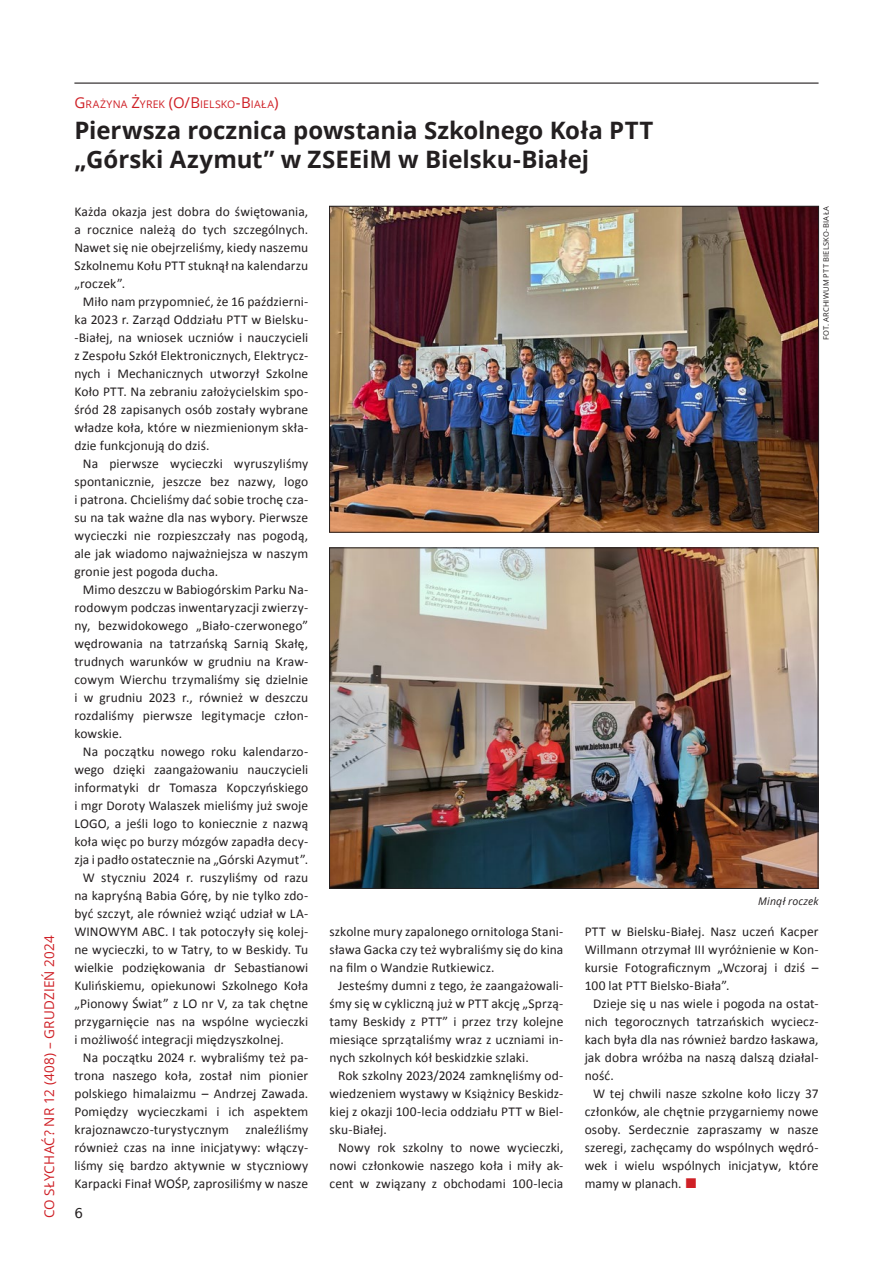
<style>
.page{position:relative;width:893px;height:1263px;background:#fff}
.page>*{position:absolute;margin:0;border:0;box-sizing:border-box;transform-origin:0 0}
.t1{font:700 24px/28.8px "Open Sans";color:#231f20}
.t2{font:13.5px/18px "Calibri";letter-spacing:.005em;color:#231f20;text-align:justify}
.t3{font:13.5px "Open Sans";letter-spacing:.015em;color:#cf2026}
.t4{font:13.5px "DejaVu Sans";color:#231f20}
.t5{font:10.5px "Open Sans";letter-spacing:.025em;color:#cf2026}
.t6{font:italic 10.5px "Open Sans";letter-spacing:.02em;color:#231f20}
.t7{font:7.5px "Open Sans";letter-spacing:.04em;color:#231f20}
.s1{font-size:15px}
.s2{font-family:"Arial";font-weight:900;font-size:21px;color:#cf2026}
</style>
<div class="page">
<hr style="left:74px;top:83px;width:745px;height:1px;background:#231f20">
<img style="left:331px;top:550px;width:485px;height:336px">
<img style="left:331px;top:208px;width:486px;height:322px">
<div style="left:329px;top:206px;width:490px;height:326px;border:1px solid #231f20"></div>
<p class="t3" style="left:40px;top:1218px;width:285px;rotate:-90deg">CO SŁYCHAĆ? nr 12 (408) – grudzień 2024</p>
<p class="t5" style="left:74px;top:97px;width:206px"><span class="s1">G</span> RAŻYNA <span class="s1">Ż</span>YREK <span class="s1">(O/B</span> IELSKO<span class="s1">-B</span> IAŁA<span class="s1">)</span></p>
<h1 class="t1" style="left:74px;top:115px;width:581px">Pierwsza rocznica powstania Szkolnego Koła PTT „Górski Azymut” w ZSEEiM w Bielsku-Białej</h1>
<p class="t2" style="left:74px;top:203px;width:235px">Każda okazja jest dobra do świętowania, a rocznice należą do tych szczególnych.<br>Nawet się nie obejrzeliśmy, kiedy naszemu Szkolnemu Kołu PTT stuknął na kalendarzu „roczek”.</p>
<p class="t2" style="left:74px;top:293px;width:235px;text-indent:9px">Miło nam przypomnieć, że 16 październi&shy;ka 2023 r. Zarząd Oddziału PTT w Bielsku--Białej, na wniosek uczniów i nauczycieli z Zespołu Szkół Elektronicznych, Elektrycz&shy;nych i Mechanicznych utworzył Szkolne Koło PTT. Na zebraniu założycielskim spo&shy;śród 28 zapisanych osób zostały wybrane władze koła, które w niezmienionym skła&shy;dzie funkcjonują do dziś.</p>
<p class="t2" style="left:74px;top:455px;width:235px;text-indent:9px">Na pierwsze wycieczki wyruszyliśmy spontanicznie, jeszcze bez nazwy, logo i patrona. Chcieliśmy dać sobie trochę cza&shy;su na tak ważne dla nas wybory. Pierwsze wycieczki nie rozpieszczały nas pogodą, ale jak wiadomo najważniejsza w naszym gronie jest pogoda ducha.</p>
<p class="t2" style="left:74px;top:580px;width:235px;text-indent:9px">Mimo deszczu w Babiogórskim Parku Na&shy;rodowym podczas inwentaryzacji zwierzy&shy;ny, bezwidokowego „Biało-czerwonego” wędrowania na tatrzańską Sarnią Skałę, trudnych warunków w grudniu na Kraw&shy;cowym Wierchu trzymaliśmy się dzielnie i w grudniu 2023 r., również w deszczu rozdaliśmy pierwsze legitymacje człon&shy;kowskie.</p>
<p class="t2" style="left:83px;top:742px;width:227px">Na początku nowego roku kalendarzo-</p>
<p class="t2" style="left:74px;top:760px;width:235px">wego dzięki zaangażowaniu nauczycieli</p>
<p class="t2" style="left:74px;top:778px;width:235px">informatyki dr Tomasza Kopczyńskiego</p>
<p class="t2" style="left:74px;top:796px;width:235px">i mgr Doroty Walaszek mieliśmy już swoje</p>
<p class="t2" style="left:74px;top:814px;width:235px">LOGO, a jeśli logo to koniecznie z nazwą</p>
<p class="t2" style="left:74px;top:832px;width:235px">koła więc po burzy mózgów zapadła decy-</p>
<p class="t2" style="left:74px;top:850px;width:235px">zja i padło ostatecznie na „Górski Azymut”.</p>
<p class="t2" style="left:83px;top:868px;width:227px">W styczniu 2024 r. ruszyliśmy od razu</p>
<p class="t2" style="left:74px;top:886px;width:235px">na kapryśną Babia Górę, by nie tylko zdo-</p>
<p class="t2" style="left:74px;top:904px;width:235px">być szczyt, ale również wziąć udział w LA-</p>
<p class="t2" style="left:74px;top:922px;width:235px">WINOWYM ABC. I tak potoczyły się kolej-</p>
<p class="t2" style="left:74px;top:940px;width:235px">ne wycieczki, to w Tatry, to w Beskidy. Tu</p>
<p class="t2" style="left:74px;top:958px;width:235px">wielkie podziękowania dr Sebastianowi</p>
<p class="t2" style="left:74px;top:976px;width:235px">Kulińskiemu, opiekunowi Szkolnego Koła</p>
<p class="t2" style="left:74px;top:994px;width:235px">„Pionowy Świat” z LO nr V, za tak chętne</p>
<p class="t2" style="left:74px;top:1012px;width:235px">przygarnięcie nas na wspólne wycieczki</p>
<p class="t2" style="left:74px;top:1030px;width:211px">i możliwość integracji międzyszkolnej.</p>
<p class="t2" style="left:83px;top:1048px;width:227px">Na początku 2024 r. wybraliśmy też pa-</p>
<p class="t2" style="left:74px;top:1066px;width:235px">trona naszego koła, został nim pionier</p>
<p class="t2" style="left:74px;top:1084px;width:235px">polskiego himalaizmu – Andrzej Zawada.</p>
<p class="t2" style="left:74px;top:1102px;width:235px">Pomiędzy wycieczkami i ich aspektem</p>
<p class="t2" style="left:74px;top:1120px;width:235px">krajoznawczo-turystycznym znaleźliśmy</p>
<p class="t2" style="left:74px;top:1138px;width:235px">również czas na inne inicjatywy: włączy-</p>
<p class="t2" style="left:74px;top:1156px;width:235px">liśmy się bardzo aktywnie w styczniowy</p>
<p class="t2" style="left:74px;top:1174px;width:235px">Karpacki Finał WOŚP, zaprosiliśmy w nasze</p>
<p class="t4" style="left:74px;top:1202px;width:10px">6</p>
<p class="t7" style="left:821px;top:340px;width:135px;rotate:-90deg">FOT. ARCHIWU M PTT BIELSKO-BIAŁA</p>
<p class="t2" style="left:330px;top:923px;width:235px">szkolne mury zapalonego ornitologa Stani&shy;sława Gacka czy też wybraliśmy się do kina na film o Wandzie Rutkiewicz.</p>
<p class="t2" style="left:330px;top:977px;width:235px;text-indent:9px">Jesteśmy dumni z tego, że zaangażowali&shy;śmy się w cykliczną już w PTT akcję „Sprzą&shy;tamy Beskidy z PTT” i przez trzy kolejne miesiące sprzątaliśmy wraz z uczniami in&shy;nych szkolnych kół beskidzkie szlaki.</p>
<p class="t2" style="left:330px;top:1067px;width:235px;text-indent:9px">Rok szkolny 2023/2024 zamknęliśmy od&shy;wiedzeniem wystawy w Książnicy Beskidz&shy;kiej z okazji 100-lecia oddziału PTT w Biel&shy;sku-Białej.</p>
<p class="t2" style="left:330px;top:1139px;width:235px;text-indent:9px">Nowy rok szkolny to nowe wycieczki, nowi członkowie naszego koła i miły ak&shy;cent w związany z obchodami 100-lecia</p>
<p class="t6" style="left:758px;top:894px;width:62px">Minął roczek</p>
<p class="t2" style="left:585px;top:922px;width:235px">PTT w Bielsku-Białej. Nasz uczeń Kacper Willmann otrzymał III wyróżnienie w Kon&shy;kursie Fotograficznym „Wczoraj i dziś – 100 lat PTT Bielsko-Biała”.</p>
<p class="t2" style="left:585px;top:994px;width:235px;text-indent:9px">Dzieje się u nas wiele i pogoda na ostat&shy;nich tegorocznych tatrzańskich wyciecz&shy;kach była dla nas również bardzo łaskawa, jak dobra wróżba na naszą dalszą działal&shy;ność.</p>
<p class="t2" style="left:585px;top:1084px;width:235px;text-indent:9px">W tej chwili nasze szkolne koło liczy 37 członków, ale chętnie przygarniemy nowe osoby. Serdecznie zapraszamy w nasze szeregi, zachęcamy do wspólnych wędró&shy;wek i wielu wspólnych inicjatyw, które mamy w planach. <span class="s2">■</span></p>
</div>
